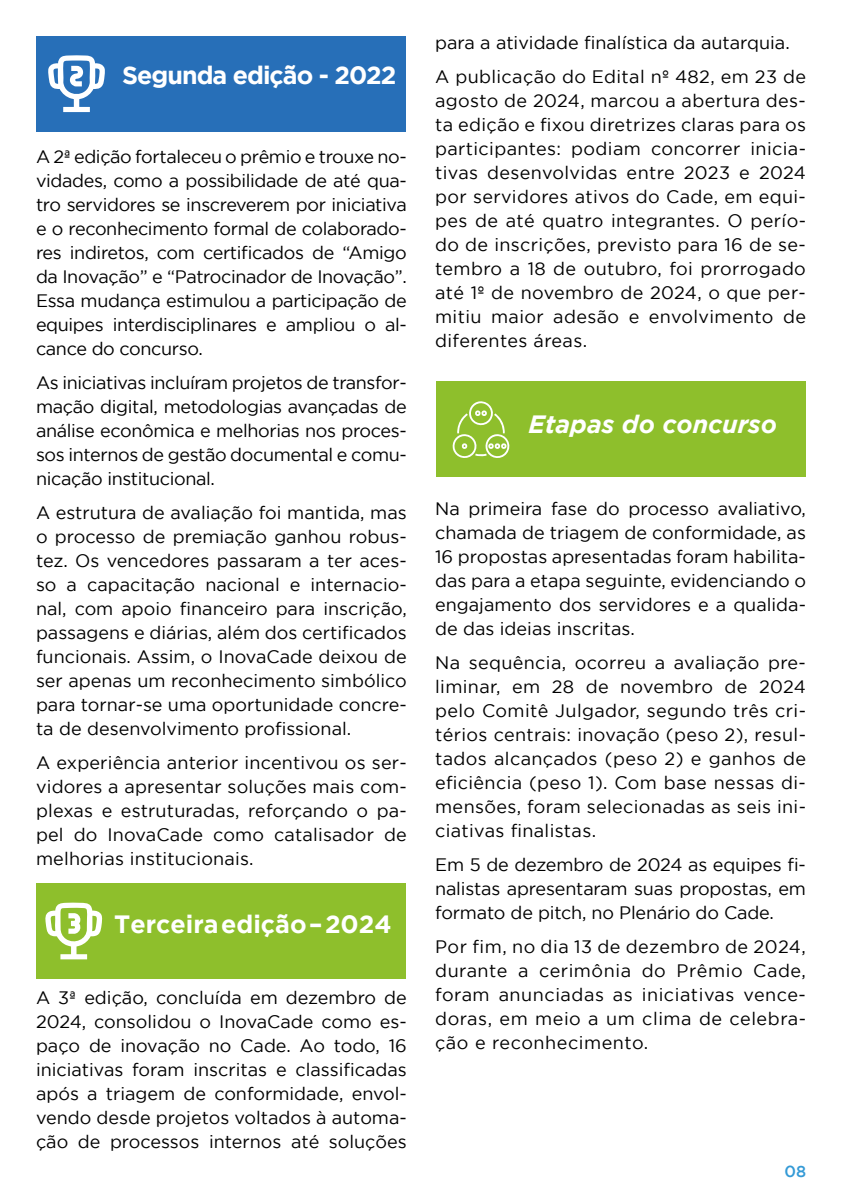
<style>
.page{position:relative;width:842px;height:1191px;background:#fff}
.page>*{position:absolute;margin:0;border:0;box-sizing:border-box;transform-origin:0 0}
.t1{font:700 25px "Gotham";color:#fff}
.t2{font:700 25px "Gotham";letter-spacing:-.04em;color:#fff}
.t3{font:italic 700 25px "Gotham";color:#fff}
.t4{font:18px/24px "Gotham";color:#000;text-align:justify}
.t5{font:500 16px "Gotham";color:#349ad6}
</style>
<div class="page">
<div style="left:36px;top:883px;width:370px;height:95px;background:#8ebf2c"></div>
<div style="left:436px;top:381px;width:370px;height:95px;background:#8ebf2c"></div>
<div style="left:36px;top:36px;width:370px;height:95px;background:#276fb8"></div>
<svg style="left:48px;top:55px;width:57px;height:57px"></svg>
<svg style="left:45px;top:902px;width:58px;height:57px"></svg>
<svg style="left:452px;top:401px;width:58px;height:57px"></svg>
<h1 class="t2" style="left:122px;top:61px;width:276px">Segunda edição - 2022</h1>
<p class="t4" style="left:36px;top:144px;width:372px">A 2ª edição fortaleceu o prêmio e trouxe no&shy;vidades, como a possibilidade de até qua&shy;tro servidores se inscreverem por iniciativa e o reconhecimento formal de colaborado&shy;res indiretos, com certificados de “Amigo da Inovação” e “Patrocinador de Inovação”.<br>Essa mudança estimulou a participação de equipes interdisciplinares e ampliou o al&shy;cance do concurso.</p>
<p class="t4" style="left:36px;top:370px;width:372px">As iniciativas incluíram projetos de transfor&shy;mação digital, metodologias avançadas de análise econômica e melhorias nos proces&shy;sos internos de gestão documental e comu&shy;nicação institucional.</p>
<p class="t4" style="left:36px;top:500px;width:372px">A estrutura de avaliação foi mantida, mas o processo de premiação ganhou robus&shy;tez. Os vencedores passaram a ter aces&shy;so a capacitação nacional e internacio&shy;nal, com apoio financeiro para inscrição, passagens e diárias, além dos certificados funcionais. Assim, o InovaCade deixou de ser apenas um reconhecimento simbólico para tornar-se uma oportunidade concre&shy;ta de desenvolvimento profissional.</p>
<p class="t4" style="left:36px;top:750px;width:372px">A experiência anterior incentivou os ser&shy;vidores a apresentar soluções mais com&shy;plexas e estruturadas, reforçando o pa&shy;pel do InovaCade como catalisador de melhorias institucionais.</p>
<h1 class="t1" style="left:114px;top:910px;width:279px">Terceira edição – 2024</h1>
<p class="t4" style="left:36px;top:985px;width:372px">A 3ª edição, concluída em dezembro de 2024, consolidou o InovaCade como es&shy;paço de inovação no Cade. Ao todo, 16 iniciativas foram inscritas e classificadas após a triagem de conformidade, envol&shy;vendo desde projetos voltados à automa&shy;ção de processos internos até soluções</p>
<p class="t4" style="left:435px;top:25px;width:372px;line-height:34px">para a atividade finalística da autarquia.<br>A publicação do Edital nº 482, em 23 de</p>
<p class="t4" style="left:435px;top:88px;width:372px">agosto de 2024, marcou a abertura des&shy;ta edição e fixou diretrizes claras para os participantes: podiam concorrer inicia&shy;tivas desenvolvidas entre 2023 e 2024 por servidores ativos do Cade, em equi&shy;pes de até quatro integrantes. O perío&shy;do de inscrições, previsto para 16 de se&shy;tembro a 18 de outubro, foi prorrogado até 1º de novembro de 2024, o que per&shy;mitiu maior adesão e envolvimento de diferentes áreas.</p>
<h1 class="t3" style="left:529px;top:410px;width:250px">Etapas do concurso</h1>
<p class="t4" style="left:435px;top:496px;width:372px">Na primeira fase do processo avaliativo, chamada de triagem de conformidade, as 16 propostas apresentadas foram habilita&shy;das para a etapa seguinte, evidenciando o engajamento dos servidores e a qualida&shy;de das ideias inscritas.</p>
<p class="t4" style="left:435px;top:650px;width:372px">Na sequência, ocorreu a avaliação pre&shy;liminar, em 28 de novembro de 2024 pelo Comitê Julgador, segundo três cri&shy;térios centrais: inovação (peso 2), resul&shy;tados alcançados (peso 2) e ganhos de eficiência (peso 1). Com base nessas di&shy;mensões, foram selecionadas as seis ini&shy;ciativas finalistas.</p>
<p class="t4" style="left:435px;top:852px;width:372px">Em 5 de dezembro de 2024 as equipes fi&shy;nalistas apresentaram suas propostas, em formato de pitch, no Plenário do Cade.</p>
<p class="t4" style="left:435px;top:934px;width:372px">Por fim, no dia 13 de dezembro de 2024, durante a cerimônia do Prêmio Cade, foram anunciadas as iniciativas vence&shy;doras, em meio a um clima de celebra&shy;ção e reconhecimento.</p>
<p class="t5" style="left:784px;top:1162px;width:23px">08</p>
</div>
